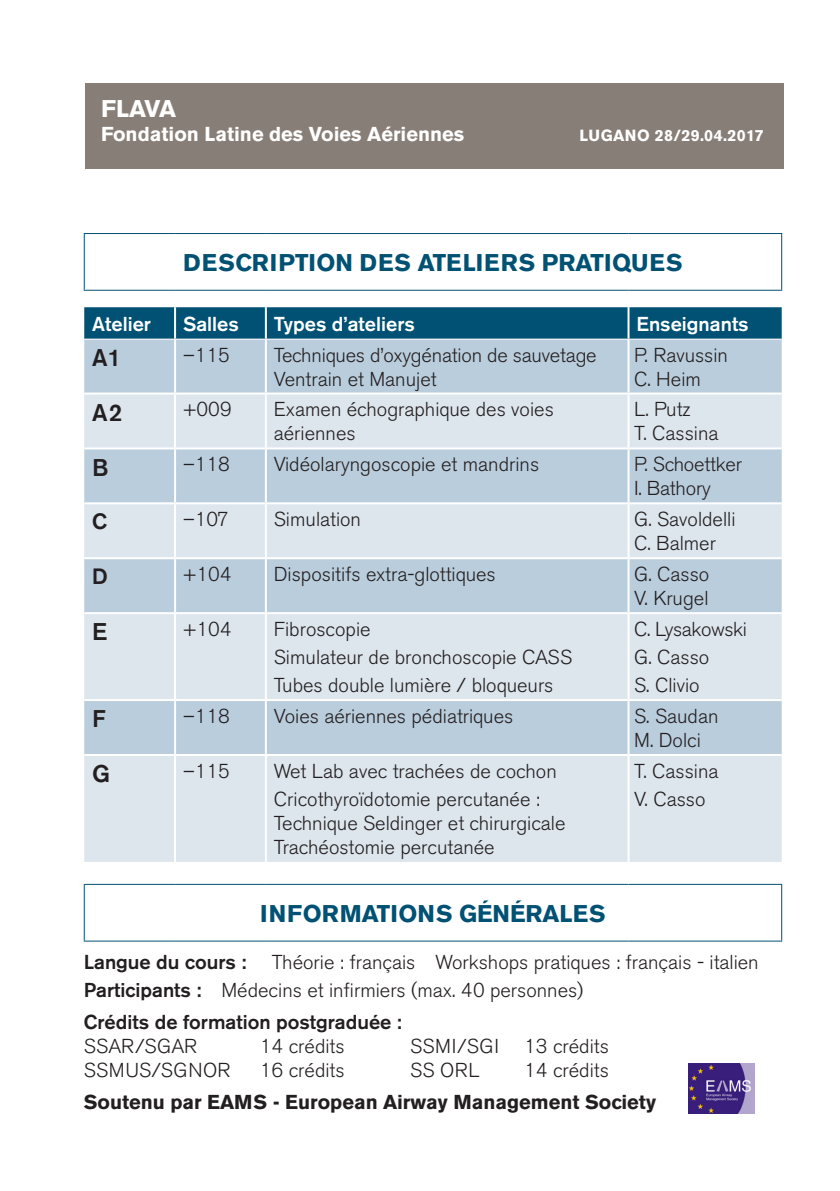
<style>
.page{position:relative;width:840px;height:1191px;background:#fff}
.page>*{position:absolute;margin:0;border:0;box-sizing:border-box;transform-origin:0 0}
.t1{font:700 24px "Akzidenz Grotesk BE";letter-spacing:.02em;color:#005173}
.t2{font:700 24px "Akzidenz Grotesk BE";color:#005173}
.t3{font:500 24px "Akzidenz Grotesk BE";color:#231f20}
.t4{font:700 24px "Akzidenz Grotesk BE";letter-spacing:-.03em;color:#fff}
.t5{font:500 22px "Akzidenz Grotesk BE";color:#231f20}
.t6{font:300 20px/24px "Akzidenz Grotesk BE";color:#231f20}
.t7{font:700 20px "Akzidenz Grotesk BE";color:#231f20}
.t8{font:500 20px "Akzidenz Grotesk BE";color:#231f20}
.t9{font:500 20px "Akzidenz Grotesk BE";color:#fff}
.t10{font:700 20px "Akzidenz Grotesk BE";color:#fff}
.t11{font:300 20px "Akzidenz Grotesk BE";letter-spacing:.02em;color:#231f20}
.t12{font:700 16px "Akzidenz Grotesk BE";letter-spacing:.02em;color:#fff}
.s1{font-weight:500}
</style>
<div class="page">
<div style="left:85px;top:83px;width:697px;height:85px;background:#877e77"></div>
<div style="left:84px;top:340px;width:697px;height:52px;background:#bacddc"></div>
<svg style="left:84px;top:394px;width:697px;height:468px;background:#d1dce7"></svg>
<div style="left:84px;top:307px;width:697px;height:32px;background:#005173"></div>
<hr style="left:174px;top:307px;width:2px;height:32px;background:#fff">
<hr style="left:265px;top:307px;width:2px;height:32px;background:#fff">
<hr style="left:627px;top:307px;width:2px;height:32px;background:#fff">
<hr style="left:174px;top:340px;width:2px;height:52px;background:#fff">
<hr style="left:265px;top:340px;width:2px;height:52px;background:#fff">
<hr style="left:627px;top:340px;width:2px;height:52px;background:#fff">
<hr style="left:174px;top:394px;width:2px;height:53px;background:#fff">
<hr style="left:265px;top:394px;width:2px;height:53px;background:#fff">
<hr style="left:627px;top:394px;width:2px;height:53px;background:#fff">
<hr style="left:84px;top:447px;width:91px;height:2px;background:#fff">
<hr style="left:175px;top:447px;width:91px;height:2px;background:#fff">
<hr style="left:174px;top:449px;width:2px;height:53px;background:#fff">
<hr style="left:266px;top:447px;width:362px;height:2px;background:#fff">
<hr style="left:265px;top:449px;width:2px;height:53px;background:#fff">
<hr style="left:628px;top:447px;width:153px;height:2px;background:#fff">
<hr style="left:627px;top:449px;width:2px;height:53px;background:#fff">
<hr style="left:84px;top:502px;width:91px;height:2px;background:#fff">
<hr style="left:175px;top:502px;width:91px;height:2px;background:#fff">
<hr style="left:174px;top:504px;width:2px;height:53px;background:#fff">
<hr style="left:266px;top:502px;width:362px;height:2px;background:#fff">
<hr style="left:265px;top:504px;width:2px;height:53px;background:#fff">
<hr style="left:628px;top:502px;width:153px;height:2px;background:#fff">
<hr style="left:627px;top:504px;width:2px;height:53px;background:#fff">
<hr style="left:84px;top:557px;width:91px;height:2px;background:#fff">
<hr style="left:175px;top:557px;width:91px;height:2px;background:#fff">
<hr style="left:174px;top:559px;width:2px;height:53px;background:#fff">
<hr style="left:266px;top:557px;width:362px;height:2px;background:#fff">
<hr style="left:265px;top:559px;width:2px;height:53px;background:#fff">
<hr style="left:628px;top:557px;width:153px;height:2px;background:#fff">
<hr style="left:627px;top:559px;width:2px;height:53px;background:#fff">
<hr style="left:84px;top:612px;width:91px;height:2px;background:#fff">
<hr style="left:175px;top:612px;width:91px;height:2px;background:#fff">
<hr style="left:174px;top:614px;width:2px;height:85px;background:#fff">
<hr style="left:266px;top:612px;width:362px;height:2px;background:#fff">
<hr style="left:265px;top:614px;width:2px;height:85px;background:#fff">
<hr style="left:628px;top:612px;width:153px;height:2px;background:#fff">
<hr style="left:627px;top:614px;width:2px;height:85px;background:#fff">
<hr style="left:84px;top:699px;width:91px;height:2px;background:#fff">
<hr style="left:175px;top:699px;width:91px;height:2px;background:#fff">
<hr style="left:174px;top:701px;width:2px;height:53px;background:#fff">
<hr style="left:266px;top:699px;width:362px;height:2px;background:#fff">
<hr style="left:265px;top:701px;width:2px;height:53px;background:#fff">
<hr style="left:628px;top:699px;width:153px;height:2px;background:#fff">
<hr style="left:627px;top:701px;width:2px;height:53px;background:#fff">
<hr style="left:84px;top:754px;width:91px;height:2px;background:#fff">
<hr style="left:175px;top:754px;width:91px;height:2px;background:#fff">
<hr style="left:174px;top:756px;width:2px;height:106px;background:#fff">
<hr style="left:266px;top:754px;width:362px;height:2px;background:#fff">
<hr style="left:265px;top:756px;width:2px;height:106px;background:#fff">
<hr style="left:628px;top:754px;width:153px;height:2px;background:#fff">
<hr style="left:627px;top:756px;width:2px;height:106px;background:#fff">
<hr style="left:84px;top:233px;width:91px;height:1px;background:#005173">
<hr style="left:84px;top:234px;width:1px;height:56px;background:#005173">
<hr style="left:175px;top:233px;width:91px;height:1px;background:#005173">
<hr style="left:266px;top:233px;width:362px;height:1px;background:#005173">
<hr style="left:628px;top:233px;width:153px;height:1px;background:#005173">
<hr style="left:780px;top:234px;width:1px;height:56px;background:#005173">
<hr style="left:84px;top:290px;width:91px;height:1px;background:#005173">
<hr style="left:175px;top:290px;width:91px;height:1px;background:#005173">
<hr style="left:266px;top:290px;width:362px;height:1px;background:#005173">
<hr style="left:628px;top:290px;width:153px;height:1px;background:#005173">
<hr style="left:84px;top:884px;width:91px;height:1px;background:#005173">
<hr style="left:84px;top:885px;width:1px;height:55px;background:#005173">
<hr style="left:175px;top:884px;width:91px;height:1px;background:#005173">
<hr style="left:266px;top:884px;width:362px;height:1px;background:#005173">
<hr style="left:628px;top:884px;width:153px;height:1px;background:#005173">
<hr style="left:780px;top:885px;width:1px;height:55px;background:#005173">
<hr style="left:84px;top:940px;width:91px;height:1px;background:#005173">
<hr style="left:175px;top:940px;width:91px;height:1px;background:#005173">
<hr style="left:266px;top:940px;width:362px;height:1px;background:#005173">
<hr style="left:628px;top:940px;width:153px;height:1px;background:#005173">
<img style="left:688px;top:1063px;width:66px;height:50px">
<p class="t4" style="left:101px;top:95px;width:77px">FLAVA</p>
<p class="t10" style="left:101px;top:122px;width:364px">Fondation Latine des Voies Aériennes</p>
<p class="t12" style="left:579px;top:126px;width:186px">LUGANO 28/29.04.2017</p>
<p class="t1" style="left:183px;top:249px;width:500px">DESCRIPTION DES ATELIERS PRATIQUES</p>
<p class="t9" style="left:92px;top:312px;width:60px">Atelier</p>
<p class="t9" style="left:183px;top:312px;width:57px">Salles</p>
<p class="t9" style="left:274px;top:312px;width:142px">Types d’ateliers</p>
<p class="t9" style="left:636px;top:312px;width:114px">Enseignants</p>
<p class="t3" style="left:92px;top:342px;width:30px">A1</p>
<p class="t6" style="left:183px;top:343px;width:48px">–115</p>
<p class="t6" style="left:274px;top:343px;width:324px">Techniques d’oxygénation de sauvetage<br>Ventrain et Manujet</p>
<p class="t6" style="left:633px;top:343px;width:95px">P. Ravussin<br>C. Heim</p>
<p class="t3" style="left:92px;top:397px;width:31px">A2</p>
<p class="t6" style="left:183px;top:398px;width:50px">+009</p>
<p class="t6" style="left:274px;top:398px;width:281px">Examen échographique des voies aériennes</p>
<p class="t6" style="left:633px;top:398px;width:86px">L. Putz<br>T. Cassina</p>
<p class="t3" style="left:92px;top:452px;width:18px">B</p>
<p class="t6" style="left:183px;top:453px;width:48px">–118</p>
<p class="t6" style="left:274px;top:453px;width:267px">Vidéolaryngoscopie et mandrins</p>
<p class="t6" style="left:633px;top:453px;width:109px">P. Schoettker<br>I. Bathory</p>
<p class="t5" style="left:92px;top:507px;width:17px">C</p>
<p class="t6" style="left:183px;top:508px;width:47px">–107</p>
<p class="t6" style="left:274px;top:508px;width:89px">Simulation</p>
<p class="t6" style="left:633px;top:508px;width:103px">G. Savoldelli<br>C. Balmer</p>
<p class="t5" style="left:92px;top:562px;width:17px">D</p>
<p class="t6" style="left:183px;top:562px;width:50px">+104</p>
<p class="t6" style="left:274px;top:562px;width:223px">Dispositifs extra-glottiques</p>
<p class="t6" style="left:633px;top:562px;width:76px">G. Casso<br>V. Krugel</p>
<p class="t3" style="left:92px;top:617px;width:16px">E</p>
<p class="t6" style="left:183px;top:617px;width:50px">+104</p>
<p class="t6" style="left:274px;top:615px;width:300px;line-height:28px">Fibroscopie<br>Simulateur de bronchoscopie CASS<br>Tubes double lumière / bloqueurs</p>
<p class="t6" style="left:633px;top:615px;width:114px;line-height:28px">C. Lysakowski<br>G. Casso<br>S. Clivio</p>
<p class="t3" style="left:92px;top:704px;width:15px">F</p>
<p class="t6" style="left:183px;top:704px;width:48px">–118</p>
<p class="t6" style="left:274px;top:704px;width:241px">Voies aériennes pédiatriques</p>
<p class="t6" style="left:633px;top:704px;width:86px">S. Saudan<br>M. Dolci</p>
<p class="t3" style="left:92px;top:759px;width:19px">G</p>
<p class="t6" style="left:183px;top:759px;width:48px">–115</p>
<p class="t6" style="left:274px;top:757px;width:284px;line-height:28px">Wet Lab avec trachées de cochon<br>Cricothyroïdotomie percutanée :</p>
<p class="t6" style="left:274px;top:811px;width:293px">Technique Seldinger et chirurgicale<br>Trachéostomie percutanée</p>
<p class="t6" style="left:633px;top:757px;width:86px;line-height:28px">T. Cassina<br>V. Casso</p>
<p class="t2" style="left:260px;top:899px;width:347px">INFORMATIONS GÉNÉRALES</p>
<p class="t6" style="left:84px;top:948px;width:676px;line-height:28px;text-indent:188px">Théorie : français Workshops pratiques : français - italien<br><span class="s1">Participants :</span> Médecins et infirmiers (max. 40 personnes)</p>
<p class="t8" style="left:84px;top:1009px;width:319px">Crédits de formation postgraduée :</p>
<p class="t6" style="left:84px;top:1034px;width:115px">SSAR/SGAR</p>
<p class="t6" style="left:260px;top:1034px;width:86px">14 crédits</p>
<p class="t6" style="left:410px;top:1034px;width:90px">SSMI/SGI</p>
<p class="t6" style="left:524px;top:1034px;width:86px">13 crédits</p>
<p class="t11" style="left:84px;top:1058px;width:148px">SSMUS/SGNOR</p>
<p class="t6" style="left:260px;top:1058px;width:86px">16 crédits</p>
<p class="t6" style="left:410px;top:1058px;width:71px">SS ORL</p>
<p class="t6" style="left:524px;top:1058px;width:86px">14 crédits</p>
<p class="t7" style="left:84px;top:1090px;width:573px">Soutenu par EAMS - European Airway Management Society</p>
<p class="t8" style="left:84px;top:949px;width:164px">Langue du cours :</p>
</div>
